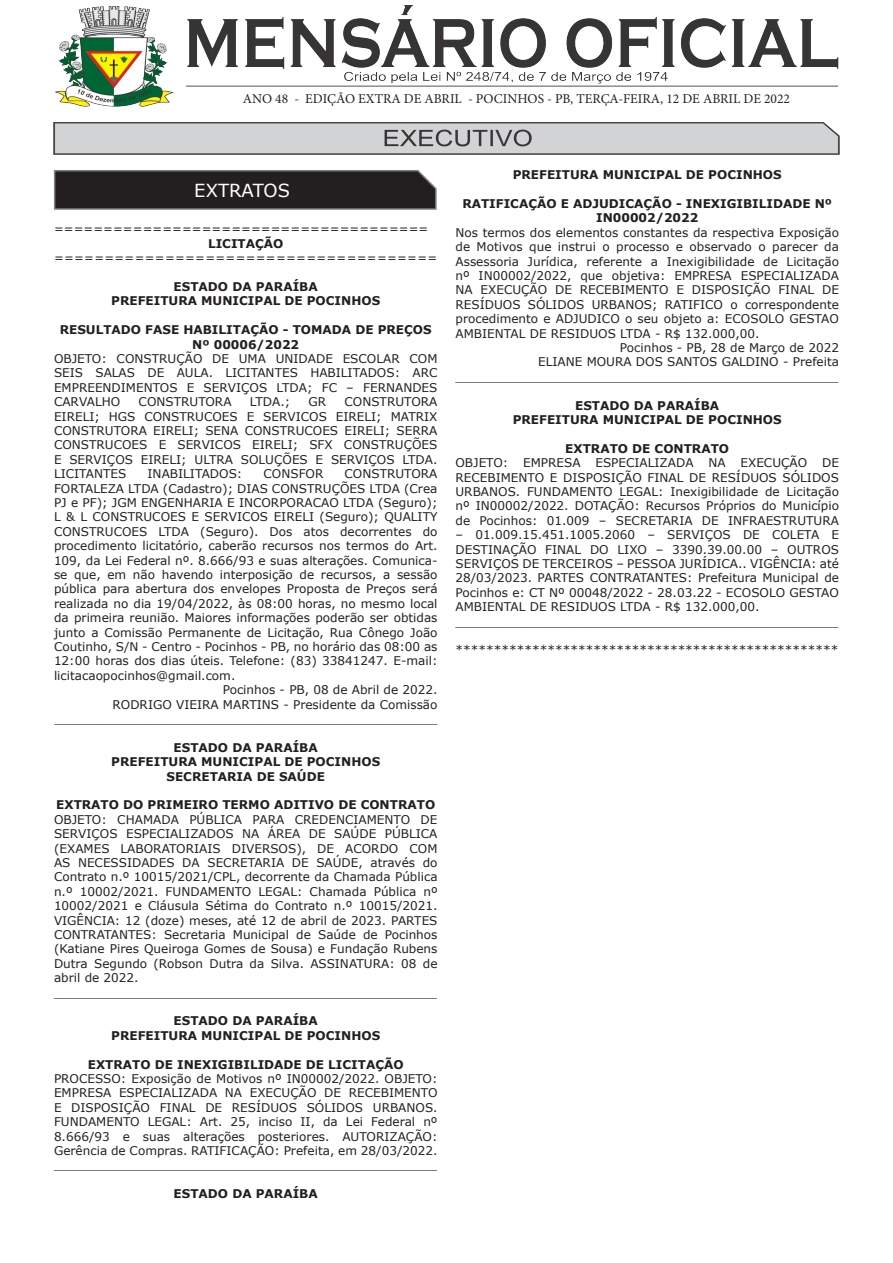
<style>
.page{position:relative;width:893px;height:1263px;background:#fff}
.page>*{position:absolute;margin:0;border:0;box-sizing:border-box;transform-origin:0 0}
.Body_Text_2{font:18px "Verdana";color:#fff}
.t1{font:13.5px "Minion Pro";color:#231f20}
.t2{font:12px/14.4px "Verdana";color:#231f20;text-align:justify}
.t3{font:700 12px/14.4px "Verdana";color:#231f20;text-align:center}
</style>
<div class="page">
<img style="left:54px;top:5px;width:785px;height:149px">
<svg style="left:53px;top:170px;width:384px;height:40px;background:#2e2b2c"></svg>
<p class="t1" style="left:243px;top:89px;width:549px">ANO 48 - EDIÇÃO EXTRA DE ABRIL - POCINHOS - PB, TERÇA-FEIRA, 12 DE ABRIL DE 2022</p>
<p class="Body_Text_2" style="left:194px;top:178px;width:97px">EXTRATOS</p>
<p class="t2" style="left:54px;top:222px;width:376px">======================================</p>
<p class="t3" style="left:208px;top:236px;width:77px">LICITAÇÃO</p>
<p class="t2" style="left:54px;top:250px;width:385px">======================================</p>
<p class="t3" style="left:174px;top:279px;width:146px">ESTADO DA PARAÍBA</p>
<p class="t3" style="left:111px;top:293px;width:271px">PREFEITURA MUNICIPAL DE POCINHOS</p>
<p class="t3" style="left:60px;top:322px;width:373px">RESULTADO FASE HABILITAÇÃO - TOMADA DE PREÇOS<br>Nº 00006/2022</p>
<p class="t2" style="left:54px;top:351px;width:385px">OBJETO: CONSTRUÇÃO DE UMA UNIDADE ESCOLAR COM SEIS SALAS DE AULA. LICITANTES HABILITADOS: ARC EMPREENDIMENTOS E SERVIÇOS LTDA; FC – FERNANDES CARVALHO</p>
<p class="t2" style="left:54px;top:394px;width:385px;text-indent:290px">CONSTRUTORA EIRELI; HGS CONSTRUCOES E SERVICOS EIRELI; MATRIX CONSTRUTORA EIRELI; SENA CONSTRUCOES EIRELI; SERRA CONSTRUCOES E SERVICOS EIRELI; SFX CONSTRUÇÕES E SERVIÇOS EIRELI; ULTRA SOLUÇÕES E SERVIÇOS LTDA.<br>LICITANTES</p>
<p class="t2" style="left:139px;top:394px;width:94px">CONSTRUTORA</p>
<p class="t2" style="left:250px;top:394px;width:42px">LTDA.;</p>
<p class="t2" style="left:309px;top:394px;width:19px">GR</p>
<p class="t2" style="left:54px;top:466px;width:385px;text-indent:291px">CONSTRUTORA FORTALEZA LTDA (Cadastro); DIAS CONSTRUÇÕES LTDA (Crea PJ e PF); JGM ENGENHARIA E INCORPORACAO LTDA (Seguro); L &amp; L CONSTRUCOES E SERVICOS EIRELI (Seguro); QUALITY CONSTRUCOES LTDA (Seguro). Dos atos decorrentes do procedimento licitatório, caberão recursos nos termos do Art.<br>109, da Lei Federal nº. 8.666/93 e suas alterações. Comunica&shy;se que, em não havendo interposição de recursos, a sessão pública para abertura dos envelopes Proposta de Preços será realizada no dia 19/04/2022, às 08:00 horas, no mesmo local da primeira reunião. Maiores informações poderão ser obtidas junto a Comissão Permanente de Licitação, Rua Cônego João Coutinho, S/N - Centro - Pocinhos - PB, no horário das 08:00 as 12:00 horas dos dias úteis. Telefone: (83) 33841247. E-mail: licitacaopocinhos@gmail.com.</p>
<p class="t2" style="left:223px;top:682px;width:216px">Pocinhos - PB, 08 de Abril de 2022.</p>
<p class="t2" style="left:112px;top:697px;width:327px">RODRIGO VIEIRA MARTINS - Presidente da Comissão</p>
<p class="t2" style="left:55px;top:711px;width:385px">__________________________________________________</p>
<p class="t3" style="left:174px;top:740px;width:146px">ESTADO DA PARAÍBA</p>
<p class="t3" style="left:111px;top:754px;width:271px">PREFEITURA MUNICIPAL DE POCINHOS</p>
<p class="t3" style="left:167px;top:769px;width:160px">SECRETARIA DE SAÚDE</p>
<p class="t3" style="left:56px;top:797px;width:380px">EXTRATO DO PRIMEIRO TERMO ADITIVO DE CONTRATO</p>
<p class="t2" style="left:54px;top:812px;width:385px">OBJETO: CHAMADA PÚBLICA PARA CREDENCIAMENTO DE SERVIÇOS ESPECIALIZADOS NA ÁREA DE SAÚDE PÚBLICA (EXAMES LABORATORIAIS DIVERSOS), DE ACORDO COM AS NECESSIDADES DA SECRETARIA DE SAÚDE, através do Contrato n.º 10015/2021/CPL, decorrente da Chamada Pública n.º 10002/2021. FUNDAMENTO LEGAL: Chamada Pública nº 10002/2021 e Cláusula Sétima do Contrato n.º 10015/2021.<br>VIGÊNCIA: 12 (doze) meses, até 12 de abril de 2023. PARTES CONTRATANTES: Secretaria Municipal de Saúde de Pocinhos (Katiane Pires Queiroga Gomes de Sousa) e Fundação Rubens Dutra Segundo (Robson Dutra da Silva. ASSINATURA: 08 de abril de 2022.</p>
<p class="t2" style="left:54px;top:985px;width:385px">__________________________________________________</p>
<p class="t3" style="left:174px;top:1013px;width:146px">ESTADO DA PARAÍBA</p>
<p class="t3" style="left:111px;top:1028px;width:271px">PREFEITURA MUNICIPAL DE POCINHOS</p>
<p class="t3" style="left:88px;top:1057px;width:317px">EXTRATO DE INEXIGIBILIDADE DE LICITAÇÃO</p>
<p class="t2" style="left:54px;top:1071px;width:385px">PROCESSO: Exposição de Motivos nº IN00002/2022. OBJETO:<br>EMPRESA ESPECIALIZADA NA EXECUÇÃO DE RECEBIMENTO E DISPOSIÇÃO FINAL DE RESÍDUOS SÓLIDOS URBANOS.<br>FUNDAMENTO LEGAL: Art. 25, inciso II, da Lei Federal nº 8.666/93 e suas alterações posteriores. AUTORIZAÇÃO:<br>Gerência de Compras. RATIFICAÇÃO: Prefeita, em 28/03/2022.</p>
<p class="t2" style="left:54px;top:1158px;width:385px">__________________________________________________</p>
<p class="t3" style="left:174px;top:1186px;width:146px">ESTADO DA PARAÍBA</p>
<p class="t2" style="left:148px;top:466px;width:96px">INABILITADOS:</p>
<p class="t2" style="left:264px;top:466px;width:61px">CONSFOR</p>
<p class="t3" style="left:513px;top:167px;width:271px">PREFEITURA MUNICIPAL DE POCINHOS</p>
<p class="t3" style="left:462px;top:196px;width:371px">RATIFICAÇÃO E ADJUDICAÇÃO - INEXIGIBILIDADE Nº<br>IN00002/2022</p>
<p class="t2" style="left:455px;top:225px;width:385px">Nos termos dos elementos constantes da respectiva Exposição de Motivos que instrui o processo e observado o parecer da Assessoria Jurídica, referente a Inexigibilidade de Licitação nº IN00002/2022, que objetiva: EMPRESA ESPECIALIZADA NA EXECUÇÃO DE RECEBIMENTO E DISPOSIÇÃO FINAL DE RESÍDUOS SÓLIDOS URBANOS; RATIFICO o correspondente procedimento e ADJUDICO o seu objeto a: ECOSOLO GESTAO AMBIENTAL DE RESIDUOS LTDA - R$ 132.000,00.</p>
<p class="t2" style="left:620px;top:340px;width:221px">Pocinhos - PB, 28 de Março de 2022</p>
<p class="t2" style="left:538px;top:355px;width:302px">ELIANE MOURA DOS SANTOS GALDINO - Prefeita</p>
<p class="t2" style="left:455px;top:369px;width:385px">__________________________________________________</p>
<p class="t3" style="left:575px;top:398px;width:146px">ESTADO DA PARAÍBA</p>
<p class="t3" style="left:513px;top:412px;width:271px">PREFEITURA MUNICIPAL DE POCINHOS</p>
<p class="t3" style="left:565px;top:441px;width:165px">EXTRATO DE CONTRATO</p>
<p class="t2" style="left:455px;top:455px;width:385px">OBJETO: EMPRESA ESPECIALIZADA NA EXECUÇÃO DE RECEBIMENTO E DISPOSIÇÃO FINAL DE RESÍDUOS SÓLIDOS URBANOS. FUNDAMENTO LEGAL: Inexigibilidade de Licitação nº IN00002/2022. DOTAÇÃO: Recursos Próprios do Município de Pocinhos: 01.009 – SECRETARIA DE INFRAESTRUTURA</p>
<p class="t2" style="left:455px;top:527px;width:385px">– 01.009.15.451.1005.2060 – SERVIÇOS DE COLETA E DESTINAÇÃO FINAL DO LIXO – 3390.39.00.00 – OUTROS SERVIÇOS DE TERCEIROS – PESSOA JURÍDICA.. VIGÊNCIA: até 28/03/2023. PARTES CONTRATANTES: Prefeitura Municipal de Pocinhos e: CT Nº 00048/2022 - 28.03.22 - ECOSOLO GESTAO AMBIENTAL DE RESIDUOS LTDA - R$ 132.000,00.</p>
<p class="t2" style="left:455px;top:614px;width:385px">__________________________________________________</p>
<p class="t2" style="left:455px;top:643px;width:385px">**************************************************</p>
</div>
